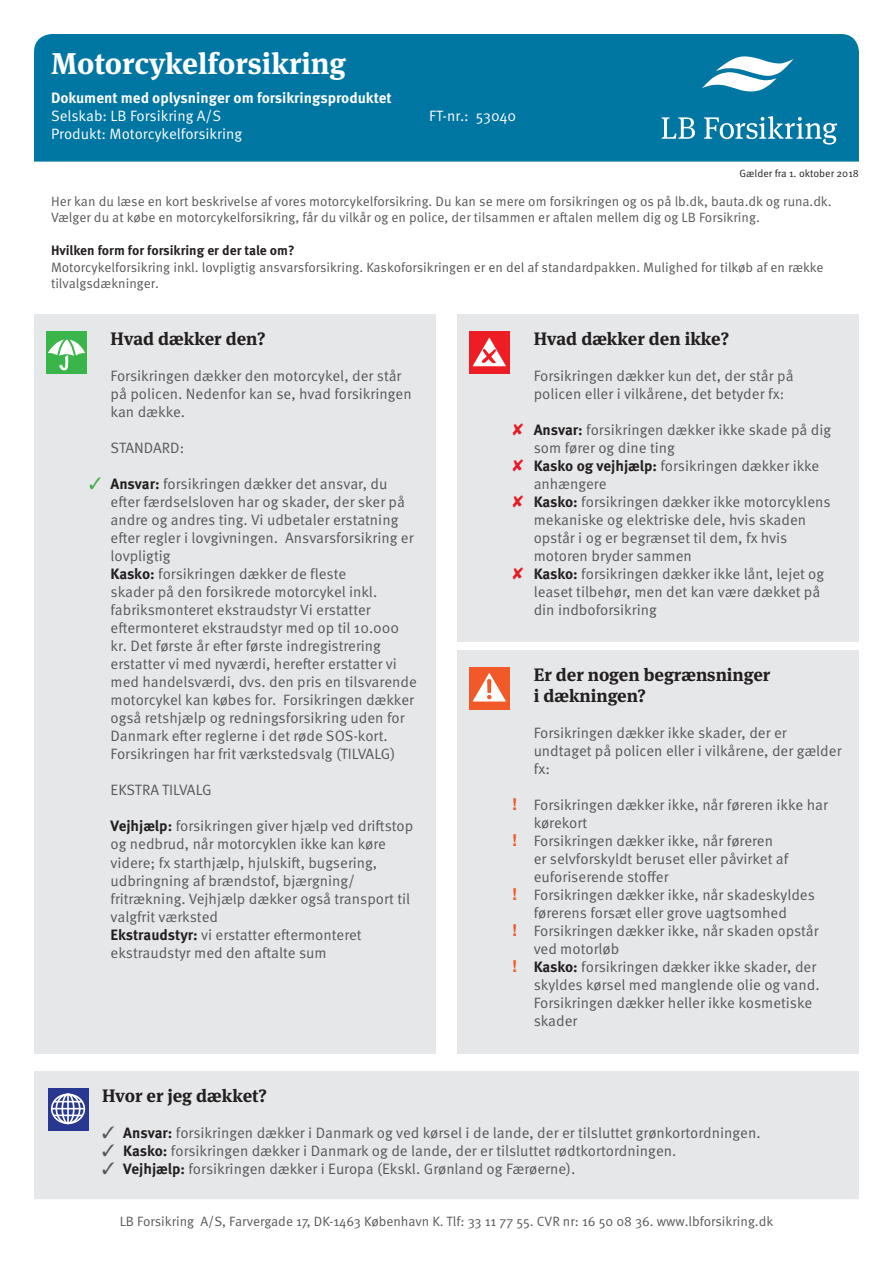
<style>
.page{position:relative;width:893px;height:1263px;background:#fff}
.page>*{position:absolute;margin:0;border:0;box-sizing:border-box;transform-origin:0 0}
.t1{font:700 30px "Meta Serif OT";color:#fff}
.t2{font:700 18px/21px "Meta Serif OT";color:#231f20}
.List_Paragraph{font:15px/18px "Meta Pro Norm";color:#57585a}
.t3{font:15px "Meta Pro Norm";color:#fff}
.t4{font:700 15px "Meta Pro";color:#fff}
.t5{font:13.5px/16.5px "Meta Pro Norm";color:#57585a}
.t6{font:700 13.5px "Meta Pro";color:#231f20}
.t7{font:10.5px "Meta Pro Norm";color:#231f20}
.s1{color:#44ae4a}
.s2{font-family:"Meta Pro";font-weight:700;color:#231f20}
.s3{color:#e51c28}
.s4{font-family:"Helvetica Neue LT Std";font-weight:700;font-size:16.5px;color:#eb5c2a}
</style>
<div class="page">
<div style="left:34px;top:34px;width:825px;height:128px;background:#0076a3"></div>
<div style="left:34px;top:315px;width:402px;height:739px;background:#e6e7e9"></div>
<div style="left:457px;top:315px;width:402px;height:327px;background:#e6e7e9"></div>
<div style="left:457px;top:650px;width:402px;height:404px;background:#e6e7e9"></div>
<svg style="left:662px;top:117px;width:33px;height:22px"></svg>
<svg style="left:704px;top:116px;width:133px;height:29px;background:#3c96b8"></svg>
<svg style="left:702px;top:56px;width:91px;height:36px"></svg>
<div style="left:46px;top:332px;width:41px;height:42px;background:#3ab54a"></div>
<svg style="left:48px;top:335px;width:37px;height:35px"></svg>
<div style="left:469px;top:332px;width:41px;height:42px;background:#ee1d23"></div>
<svg style="left:473px;top:337px;width:33px;height:29px"></svg>
<div style="left:469px;top:667px;width:41px;height:42px;background:#f15929"></div>
<svg style="left:473px;top:673px;width:33px;height:28px"></svg>
<div style="left:34px;top:1071px;width:825px;height:128px;background:#e6e7e9"></div>
<svg style="left:48px;top:1088px;width:41px;height:42px"></svg>
<div style="left:51px;top:1093px;width:34px;height:31px;border:2px solid #fff;border-radius:50%"></div>
<div style="left:56px;top:1093px;width:25px;height:31px;border:2px solid #fff;border-radius:50%"></div>
<div style="left:62px;top:1093px;width:13px;height:31px;border:2px solid #fff;border-radius:50%"></div>
<hr style="left:67px;top:1094px;width:2px;height:30px;background:#fff">
<svg style="left:54px;top:1101px;width:29px;height:1px"></svg>
<hr style="left:54px;top:1114px;width:29px;height:2px;background:#fff">
<hr style="left:52px;top:1108px;width:32px;height:1px;background:#fff">
<p class="t1" style="left:51px;top:44px;width:296px">Motorcykelforsikring</p>
<p class="t4" style="left:51px;top:86px;width:342px">Dokument med oplysninger om forsikringsproduktet</p>
<p class="t3" style="left:51px;top:105px;width:172px">Selskab: LB Forsikring A/S</p>
<p class="t3" style="left:429px;top:105px;width:89px">FT-nr.: 53040</p>
<p class="t3" style="left:51px;top:123px;width:193px">Produkt: Motorcykelforsikring</p>
<p class="t7" style="left:740px;top:165px;width:121px">Gælder fra 1. oktober 2018</p>
<p class="t5" style="left:51px;top:192px;width:782px">Her kan du læse en kort beskrivelse af vores motorcykelforsikring. Du kan se mere om forsikringen og os på lb.dk, bauta.dk og runa.dk.<br>Vælger du at købe en motorcykelforsikring, får du vilkår og en police, der tilsammen er aftalen mellem dig og LB Forsikring.</p>
<p class="t6" style="left:51px;top:240px;width:245px">Hvilken form for forsikring er der tale om?</p>
<p class="t5" style="left:51px;top:258px;width:774px">Motorcykelforsikring inkl. lovpligtig ansvarsforsikring. Kaskoforsikringen er en del af standardpakken. Mulighed for tilkøb af en række tilvalgsdækninger.</p>
<p class="t2" style="left:111px;top:329px;width:156px">Hvad dækker den?</p>
<p class="List_Paragraph" style="left:111px;top:366px;width:303px">Forsikringen dækker den motorcykel, der står på policen. Nedenfor kan se, hvad forsikringen kan dække.</p>
<p class="List_Paragraph" style="left:111px;top:438px;width:75px">STANDARD:</p>
<p class="List_Paragraph" style="left:111px;top:474px;width:305px;text-indent:-21px"><span class="s1">✓</span> <span class="s2">Ansvar:</span> forsikringen dækker det ansvar, du efter færdselsloven har og skader, der sker på andre og andres ting. Vi udbetaler erstatning efter regler i lovgivningen. Ansvarsforsikring er lovpligtig</p>
<p class="List_Paragraph" style="left:111px;top:564px;width:308px"><span class="s2">Kasko:</span> forsikringen dækker de fleste<br>skader på den forsikrede motorcykel inkl. fabriksmonteret ekstraudstyr Vi erstatter eftermonteret ekstraudstyr med op til 10.000 kr. Det første år efter første indregistrering erstatter vi med nyværdi, herefter erstatter vi med handelsværdi, dvs. den pris en tilsvarende motorcykel kan købes for. Forsikringen dækker også retshjælp og redningsforsikring uden for Danmark efter reglerne i det røde SOS-kort.<br>Forsikringen har frit værkstedsvalg (TILVALG)</p>
<p class="List_Paragraph" style="left:111px;top:780px;width:103px">EKSTRA TILVALG</p>
<p class="List_Paragraph" style="left:111px;top:816px;width:304px"><span class="s2">Vejhjælp:</span> forsikringen giver hjælp ved driftstop og nedbrud, når motorcyklen ikke kan køre videre; fx starthjælp, hjulskift, bugsering, udbringning af brændstof, bjærgning/ fritrækning. Vejhjælp dækker også transport til valgfrit værksted</p>
<p class="List_Paragraph" style="left:111px;top:924px;width:253px"><span class="s2">Ekstraudstyr:</span> vi erstatter eftermonteret ekstraudstyr med den aftalte sum</p>
<p class="t2" style="left:534px;top:329px;width:197px">Hvad dækker den ikke?</p>
<p class="List_Paragraph" style="left:534px;top:366px;width:261px">Forsikringen dækker kun det, der står på policen eller i vilkårene, det betyder fx:</p>
<p class="List_Paragraph" style="left:534px;top:420px;width:299px;text-indent:-21px"><span class="s3">✘</span> <span class="s2">Ansvar:</span> forsikringen dækker ikke skade på dig som fører og dine ting</p>
<p class="List_Paragraph" style="left:534px;top:456px;width:287px;text-indent:-21px"><span class="s3">✘</span> <span class="s2">Kasko og vejhjælp:</span> forsikringen dækker ikke anhængere</p>
<p class="List_Paragraph" style="left:534px;top:492px;width:299px;text-indent:-21px"><span class="s3">✘</span> <span class="s2">Kasko:</span> forsikringen dækker ikke motorcyklens mekaniske og elektriske dele, hvis skaden opstår i og er begrænset til dem, fx hvis motoren bryder sammen</p>
<p class="List_Paragraph" style="left:534px;top:564px;width:292px;text-indent:-21px"><span class="s3">✘</span> <span class="s2">Kasko:</span> forsikringen dækker ikke lånt, lejet og leaset tilbehør, men det kan være dækket på din indboforsikring</p>
<p class="t2" style="left:534px;top:664px;width:238px">Er der nogen begrænsninger i dækningen?</p>
<p class="List_Paragraph" style="left:534px;top:722px;width:309px">Forsikringen dækker ikke skader, der er undtaget på policen eller i vilkårene, der gælder fx:</p>
<p class="List_Paragraph" style="left:534px;top:794px;width:296px;text-indent:-21px"><span class="s4">!</span> Forsikringen dækker ikke, når føreren ikke har kørekort</p>
<p class="List_Paragraph" style="left:534px;top:830px;width:256px;text-indent:-21px"><span class="s4">!</span> Forsikringen dækker ikke, når føreren er selvforskyldt beruset eller påvirket af euforiserende stoffer</p>
<p class="List_Paragraph" style="left:512px;top:884px;width:304px;text-align:center"><span class="s4">!</span> Forsikringen dækker ikke, når skadeskyldes førerens forsæt eller grove uagtsomhed</p>
<p class="List_Paragraph" style="left:534px;top:920px;width:287px;text-indent:-21px"><span class="s4">!</span> Forsikringen dækker ikke, når skaden opstår ved motorløb</p>
<p class="List_Paragraph" style="left:534px;top:956px;width:288px;text-indent:-21px"><span class="s4">!</span> <span class="s2">Kasko:</span> forsikringen dækker ikke skader, der skyldes kørsel med manglende olie og vand.<br>Forsikringen dækker heller ikke kosmetiske skader</p>
<p class="t2" style="left:102px;top:1085px;width:166px">Hvor er jeg dækket?</p>
<p class="List_Paragraph" style="left:102px;top:1122px;width:660px">✓ <span class="s2">Ansvar:</span> forsikringen dækker i Danmark og ved kørsel i de lande, der er tilsluttet grønkortordningen.</p>
<p class="List_Paragraph" style="left:102px;top:1140px;width:576px">✓ <span class="s2">Kasko:</span> forsikringen dækker i Danmark og de lande, der er tilsluttet rødtkortordningen.</p>
<p class="List_Paragraph" style="left:102px;top:1158px;width:475px">✓ <span class="s2">Vejhjælp:</span> forsikringen dækker i Europa (Ekskl. Grønland og Færøerne).</p>
<p class="t5" style="left:120px;top:1212px;width:655px">LB Forsikring A/S, Farvergade 17, DK-1463 København K. Tlf: 33 11 77 55. CVR nr: 16 50 08 36. www.lbforsikring.dk</p>
</div>
